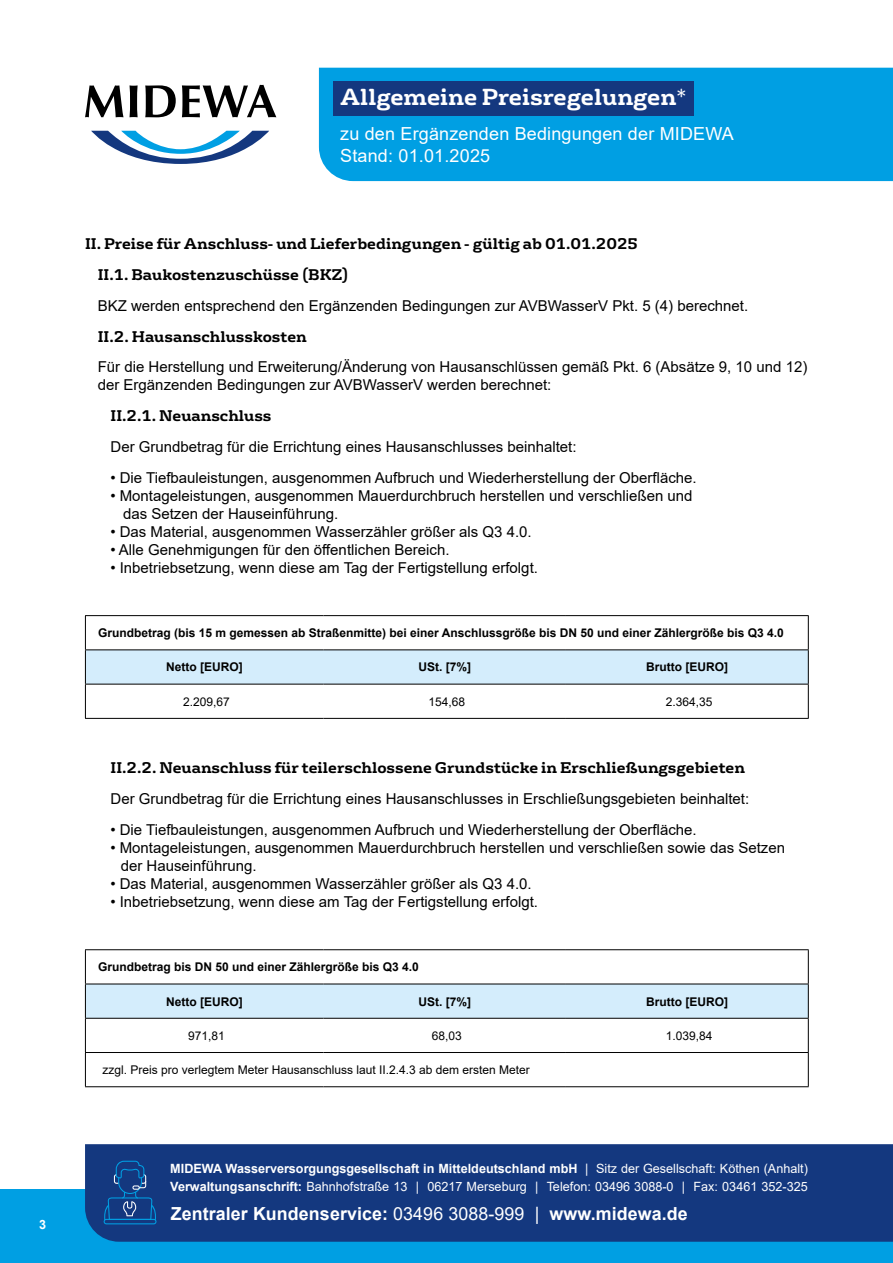
<style>
.page{position:relative;width:893px;height:1263px;background:#fff}
.page>*{position:absolute;margin:0;border:0;box-sizing:border-box;transform-origin:0 0}
.t1{font:700 22.5px "FS Rufus";color:#fff}
.t2{font:18px/21.6px "Arial";letter-spacing:.01em;color:#fff}
.t3{font:700 18px "Arial";letter-spacing:.005em;color:#fff}
.t4{font:15px/18px "Arial";color:#000}
.t5{font:700 15px/30.8px "FS Rufus";color:#000}
.t6{font:700 12.75px "Arial";color:#fff}
.t7{font:12.75px "Arial";color:#fff}
.t8{font:700 12px "Arial";color:#000}
.t9{font:12px "Arial";color:#000}
.s1{font-weight:300}
.s2{font-weight:400}
.s3{font-weight:700}
</style>
<div class="page">
<div style="left:0;top:1189px;width:893px;height:74px;background:#009fe3"></div>
<div style="left:319px;top:68px;width:574px;height:113px;background:#009fe3"></div>
<div style="left:333px;top:82px;width:360px;height:34px;background:#14387f"></div>
<svg style="left:85px;top:84px;width:192px;height:80px"></svg>
<div style="left:85px;top:1144px;width:808px;height:98px;background:#14387f"></div>
<svg style="left:103px;top:1161px;width:54px;height:63px"></svg>
<svg style="left:86px;top:650px;width:722px;height:68px"></svg>
<hr style="left:85px;top:615px;width:239px;height:1px;background:#000">
<hr style="left:324px;top:615px;width:242px;height:1px;background:#000">
<hr style="left:566px;top:615px;width:243px;height:1px;background:#000">
<hr style="left:808px;top:616px;width:1px;height:33px;background:#000">
<hr style="left:85px;top:649px;width:239px;height:1px;background:#000">
<hr style="left:324px;top:649px;width:242px;height:1px;background:#000">
<hr style="left:566px;top:649px;width:243px;height:1px;background:#000">
<hr style="left:808px;top:650px;width:1px;height:34px;background:#000">
<hr style="left:808px;top:684px;width:1px;height:34px;background:#000">
<hr style="left:85px;top:684px;width:239px;height:1px;background:#000">
<hr style="left:324px;top:684px;width:242px;height:1px;background:#000">
<hr style="left:566px;top:684px;width:243px;height:1px;background:#000">
<hr style="left:85px;top:718px;width:239px;height:1px;background:#000">
<hr style="left:324px;top:718px;width:242px;height:1px;background:#000">
<hr style="left:566px;top:718px;width:243px;height:1px;background:#000">
<hr style="left:85px;top:616px;width:1px;height:33px;background:#000">
<hr style="left:85px;top:650px;width:1px;height:34px;background:#000">
<hr style="left:85px;top:684px;width:1px;height:34px;background:#000">
<div style="left:86px;top:985px;width:722px;height:33px;background:#d4edfc"></div>
<hr style="left:85px;top:949px;width:239px;height:1px;background:#000">
<hr style="left:324px;top:949px;width:242px;height:1px;background:#000">
<hr style="left:566px;top:949px;width:243px;height:1px;background:#000">
<hr style="left:808px;top:950px;width:1px;height:34px;background:#000">
<hr style="left:85px;top:984px;width:239px;height:1px;background:#000">
<hr style="left:324px;top:984px;width:242px;height:1px;background:#000">
<hr style="left:566px;top:984px;width:243px;height:1px;background:#000">
<hr style="left:808px;top:984px;width:1px;height:34px;background:#000">
<hr style="left:808px;top:1019px;width:1px;height:33px;background:#000">
<hr style="left:808px;top:1053px;width:1px;height:33px;background:#000">
<hr style="left:85px;top:1018px;width:239px;height:1px;background:#000">
<hr style="left:324px;top:1018px;width:242px;height:1px;background:#000">
<hr style="left:566px;top:1018px;width:243px;height:1px;background:#000">
<hr style="left:85px;top:1052px;width:239px;height:1px;background:#000">
<hr style="left:324px;top:1052px;width:242px;height:1px;background:#000">
<hr style="left:566px;top:1052px;width:243px;height:1px;background:#000">
<hr style="left:85px;top:1086px;width:239px;height:1px;background:#000">
<hr style="left:324px;top:1086px;width:242px;height:1px;background:#000">
<hr style="left:566px;top:1086px;width:243px;height:1px;background:#000">
<hr style="left:85px;top:950px;width:1px;height:34px;background:#000">
<hr style="left:85px;top:984px;width:1px;height:34px;background:#000">
<hr style="left:85px;top:1019px;width:1px;height:33px;background:#000">
<hr style="left:85px;top:1053px;width:1px;height:33px;background:#000">
<p class="t6" style="left:39px;top:1215px;width:9px">3</p>
<h1 class="t1" style="left:340px;top:77px;width:348px">Allgemeine Preisregelungen<span class="s1">*</span></h1>
<p class="t2" style="left:340px;top:123px;width:395px">zu den Ergänzenden Bedingungen der MIDEWA<br>Stand: 01.01.2025</p>
<p class="t5" style="left:98px;top:227px;width:541px;text-indent:-13px">II. Preise für Anschluss- und Lieferbedingungen - gültig ab 01.01.2025<br>II.1. Baukostenzuschüsse (BKZ)</p>
<p class="t4" style="left:98px;top:296px;width:652px">BKZ werden entsprechend den Ergänzenden Bedingungen zur AVBWasserV Pkt. 5 (4) berechnet.</p>
<p class="t5" style="left:98px;top:320px;width:210px">II.2. Hausanschlusskosten</p>
<p class="t4" style="left:98px;top:358px;width:711px">Für die Herstellung und Erweiterung/Änderung von Hausanschlüssen gemäß Pkt. 6 (Absätze 9, 10 und 12) der Ergänzenden Bedingungen zur AVBWasserV werden berechnet:</p>
<p class="t5" style="left:111px;top:399px;width:162px">II.2.1. Neuanschluss</p>
<p class="t4" style="left:111px;top:437px;width:468px">Der Grundbetrag für die Errichtung eines Hausanschlusses beinhaltet:</p>
<p class="t4" style="left:111px;top:468px;width:588px">• Die Tiefbauleistungen, ausgenommen Aufbruch und Wiederherstellung der Oberfläche.</p>
<p class="t4" style="left:123px;top:486px;width:571px;text-indent:-13px">• Montageleistungen, ausgenommen Mauerdurchbruch herstellen und verschließen und das Setzen der Hauseinführung.</p>
<p class="t4" style="left:111px;top:522px;width:423px">• Das Material, ausgenommen Wasserzähler größer als Q3 4.0.</p>
<p class="t4" style="left:111px;top:540px;width:340px">• Alle Genehmigungen für den öffentlichen Bereich.</p>
<p class="t4" style="left:111px;top:558px;width:429px">• Inbetriebsetzung, wenn diese am Tag der Fertigstellung erfolgt.</p>
<p class="t8" style="left:98px;top:624px;width:687px">Grundbetrag (bis 15 m gemessen ab Straßenmitte) bei einer Anschlussgröße bis DN 50 und einer Zählergröße bis Q3 4.0</p>
<p class="t8" style="left:166px;top:659px;width:78px">Netto [EURO]</p>
<p class="t8" style="left:418px;top:659px;width:54px">USt. [7%]</p>
<p class="t8" style="left:646px;top:659px;width:83px">Brutto [EURO]</p>
<p class="t9" style="left:183px;top:693px;width:48px">2.209,67</p>
<p class="t9" style="left:428px;top:693px;width:38px">154,68</p>
<p class="t9" style="left:666px;top:693px;width:48px">2.364,35</p>
<p class="t5" style="left:111px;top:751px;width:636px">II.2.2. Neuanschluss für teilerschlossene Grundstücke in Erschließungsgebieten</p>
<p class="t4" style="left:111px;top:790px;width:640px">Der Grundbetrag für die Errichtung eines Hausanschlusses in Erschließungsgebieten beinhaltet:</p>
<p class="t4" style="left:111px;top:820px;width:588px">• Die Tiefbauleistungen, ausgenommen Aufbruch und Wiederherstellung der Oberfläche.</p>
<p class="t4" style="left:121px;top:838px;width:666px;text-indent:-10px">• Montageleistungen, ausgenommen Mauerdurchbruch herstellen und verschließen sowie das Setzen der Hauseinführung.</p>
<p class="t4" style="left:111px;top:874px;width:423px">• Das Material, ausgenommen Wasserzähler größer als Q3 4.0.</p>
<p class="t4" style="left:111px;top:892px;width:429px">• Inbetriebsetzung, wenn diese am Tag der Fertigstellung erfolgt.</p>
<p class="t8" style="left:98px;top:958px;width:322px">Grundbetrag bis DN 50 und einer Zählergröße bis Q3 4.0</p>
<p class="t8" style="left:166px;top:993px;width:78px">Netto [EURO]</p>
<p class="t8" style="left:418px;top:993px;width:54px">USt. [7%]</p>
<p class="t8" style="left:646px;top:993px;width:83px">Brutto [EURO]</p>
<p class="t9" style="left:188px;top:1027px;width:38px">971,81</p>
<p class="t9" style="left:432px;top:1027px;width:32px">68,03</p>
<p class="t9" style="left:666px;top:1027px;width:48px">1.039,84</p>
<p class="t9" style="left:102px;top:1061px;width:429px">zzgl. Preis pro verlegtem Meter Hausanschluss laut II.2.4.3 ab dem ersten Meter</p>
<p class="t6" style="left:170px;top:1159px;width:639px">MIDEWA Wasserversorgungsgesellschaft in Mitteldeutschland mbH <span class="s2">| Sitz der Gesellschaft: Köthen (Anhalt)</span></p>
<p class="t7" style="left:170px;top:1178px;width:639px"><span class="s3">Verwaltungsanschrift:</span> Bahnhofstraße 13 | 06217 Merseburg | Telefon: 03496 3088-0 | Fax: 03461 352-325</p>
<p class="t3" style="left:171px;top:1201px;width:519px">Zentraler Kundenservice: <span class="s2">03496 3088-999 |</span> www.midewa.de</p>
</div>
